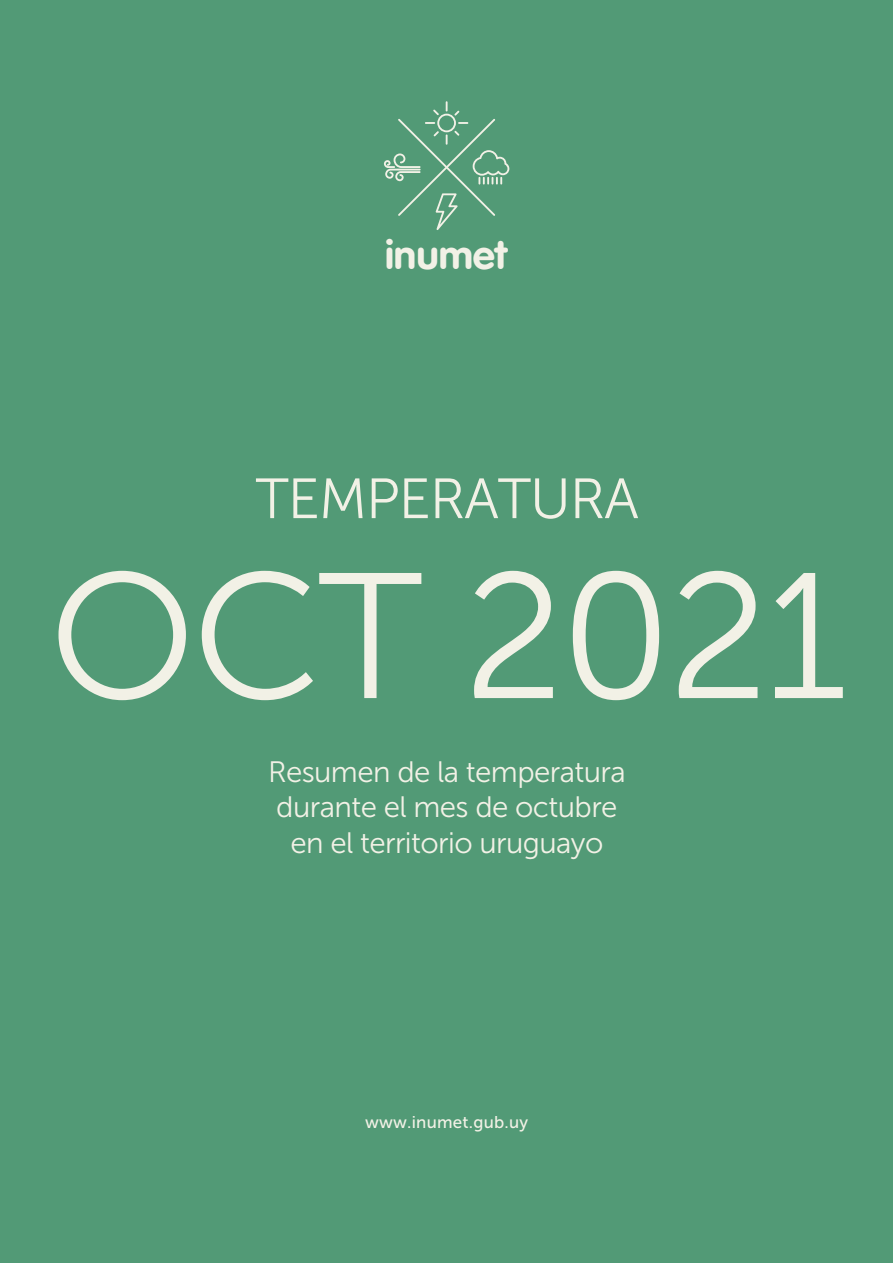
<style>
.page{position:relative;width:893px;height:1263px;background:#529a76}
.page>*{position:absolute;margin:0;border:0;box-sizing:border-box;transform-origin:0 0}
.t1{font:177.9px "Museo Sans 300";letter-spacing:-.02em;color:#f2f1e6}
.t2{font:56.55px "Museo Sans 300";letter-spacing:-.02em;color:#f2f1e6}
.t3{font:40.35px "VAG Rounded Bold";color:#f2f1e6}
.t4{font:29.55px/35.4px "Museo Sans 300";letter-spacing:-.02em;color:#f2f1e6;text-align:center}
.t5{font:16.95px "Museo Sans 500";letter-spacing:.015em;color:#f2f1e6}
</style>
<div class="page">
<svg style="left:384px;top:101px;width:125px;height:129px"></svg>
<h3 class="t3" style="left:385px;top:231px;width:123px">inumet</h3>
<h2 class="t2" style="left:256px;top:468px;width:385px">TEMPERATURA</h2>
<h1 class="t1" style="left:49px;top:541px;width:800px">OCT 2021</h1>
<p class="t4" style="left:268px;top:754px;width:359px">Resumen de la temperatura durante el mes de octubre en el territorio uruguayo</p>
<p class="t5" style="left:365px;top:1113px;width:164px">www.inumet.gub.uy</p>
</div>
